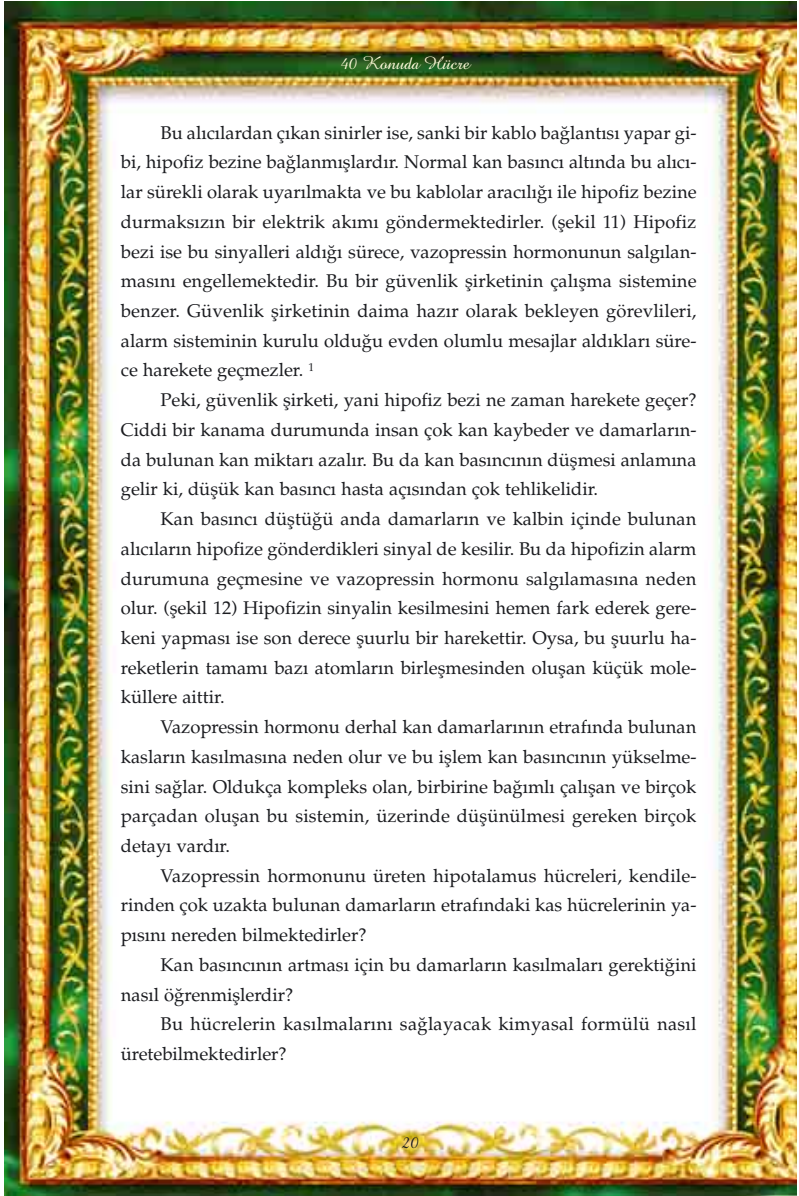
<style>
.page{position:relative;width:799px;height:1196px;background:#fff}
.page>*{position:absolute;margin:0;border:0;box-sizing:border-box;transform-origin:0 0}
.t1{font:18.38px/29.8px "Palatino Turk";color:#1b1c20;text-align:justify}
.t2{font:18.38px "Amazone T";color:#fffbda}
.t3{font:18.38px "Amazone T";color:#1b1c20}
</style>
<div class="page">
<img style="left:4px;top:2px;width:792px;height:1193px">
<p class="t2" style="left:340px;top:58px;width:131px">40 Konuda Hücre</p>
<p class="t1" style="left:121px;top:120px;width:577px;text-indent:40px">Bu al›c›lardan ç›kan sinirler ise, sanki bir kablo ba¤lant›s› yapar gi&shy;bi, hipofiz bezine ba¤lanm›fllard›r. Normal kan bas›nc› alt›nda bu al›c›- lar sürekli olarak uyar›lmakta ve bu kablolar arac›l›¤› ile hipofiz bezine durmaks›z›n bir elektrik ak›m› göndermektedirler. (flekil 11) Hipofiz bezi ise bu sinyalleri ald›¤› sürece, vazopressin hormonunun salg›lan&shy;mas›n› engellemektedir. Bu bir güvenlik flirketinin çal›flma sistemine benzer. Güvenlik flirketinin daima haz›r olarak bekleyen görevlileri, alarm sisteminin kurulu oldu¤u evden olumlu mesajlar ald›klar› süre&shy;ce harekete geçmezler. <sup>1</sup></p>
<p class="t1" style="left:121px;top:387px;width:577px;text-indent:40px">Peki, güvenlik flirketi, yani hipofiz bezi ne zaman harekete geçer?<br>Ciddi bir kanama durumunda insan çok kan kaybeder ve damarlar›n&shy;da bulunan kan miktar› azal›r. Bu da kan bas›nc›n›n düflmesi anlam›na gelir ki, düflük kan bas›nc› hasta aç›s›ndan çok tehlikelidir.</p>
<p class="t1" style="left:121px;top:506px;width:577px;text-indent:40px">Kan bas›nc› düfltü¤ü anda damarlar›n ve kalbin içinde bulunan al›c›lar›n hipofize gönderdikleri sinyal de kesilir. Bu da hipofizin alarm durumuna geçmesine ve vazopressin hormonu salg›lamas›na neden olur. (flekil 12) Hipofizin sinyalin kesilmesini hemen fark ederek gere&shy;keni yapmas› ise son derece fluurlu bir harekettir. Oysa, bu fluurlu ha&shy;reketlerin tamam› baz› atomlar›n birleflmesinden oluflan küçük mole&shy;küllere aittir.</p>
<p class="t1" style="left:121px;top:714px;width:577px;text-indent:40px">Vazopressin hormonu derhal kan damarlar›n›n etraf›nda bulunan kaslar›n kas›lmas›na neden olur ve bu ifllem kan bas›nc›n›n yükselme&shy;sini sa¤lar. Oldukça kompleks olan, birbirine ba¤›ml› çal›flan ve birçok parçadan oluflan bu sistemin, üzerinde düflünülmesi gereken birçok detay› vard›r.</p>
<p class="t1" style="left:121px;top:863px;width:577px;text-indent:40px">Vazopressin hormonunu üreten hipotalamus hücreleri, kendile&shy;rinden çok uzakta bulunan damarlar›n etraf›ndaki kas hücrelerinin ya&shy;p›s›n› nereden bilmektedirler?</p>
<p class="t1" style="left:121px;top:952px;width:577px;text-indent:40px">Kan bas›nc›n›n artmas› için bu damarlar›n kas›lmalar› gerekti¤ini nas›l ö¤renmifllerdir?</p>
<p class="t1" style="left:121px;top:1011px;width:577px;text-indent:40px">Bu hücrelerin kas›lmalar›n› sa¤layacak kimyasal formülü nas›l üretebilmektedirler?</p>
<p class="t3" style="left:402px;top:1136px;width:19px">20</p>
</div>
